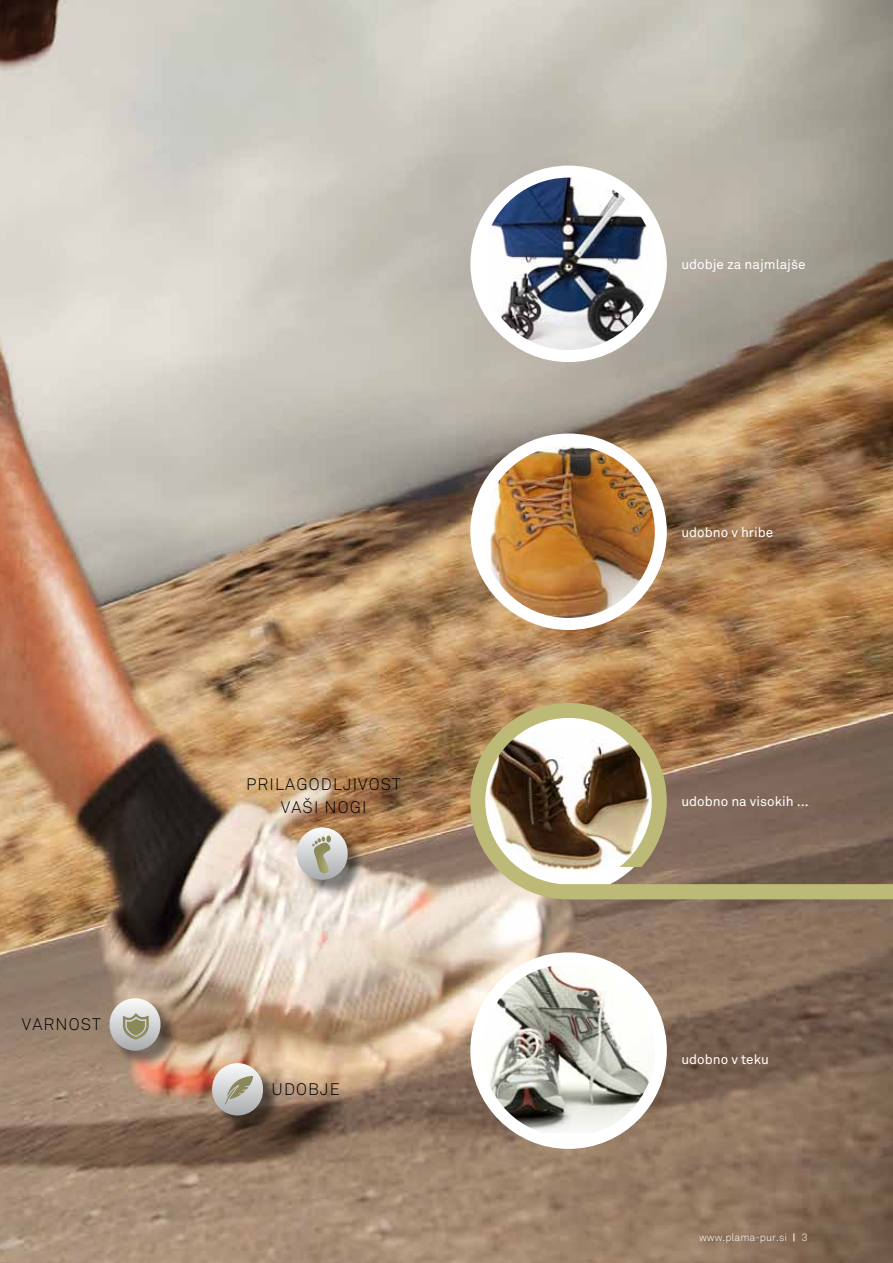
<style>
.page{position:relative;width:893px;height:1263px;background:#fff}
.page>*{position:absolute;margin:0;border:0;box-sizing:border-box;transform-origin:0 0}
.t1{font:300 16.5px/22.5px "Akkurat CE";letter-spacing:.07em;color:#000}
.t2{font:13.5px "Akkurat CE";color:#fff}
.t3{font:300 10.5px "Akkurat CE";color:#fff}
</style>
<div class="page">
<img style="left:0;top:0;width:893px;height:1263px">
<img style="left:476px;top:439px;width:185px;height:185px;border-radius:92px">
<div style="left:470px;top:433px;width:197px;height:197px;border:12px solid #fff;border-radius:50%"></div>
<img style="left:476px;top:958px;width:185px;height:175px">
<div style="left:470px;top:952px;width:197px;height:197px;border:12px solid #fff;border-radius:50%"></div>
<img style="left:486px;top:172px;width:175px;height:183px">
<div style="left:470px;top:166px;width:197px;height:196px;border:12px solid #fff;border-radius:50%"></div>
<svg style="left:470px;top:703px;width:423px;height:196px;background:#968268"></svg>
<div style="left:112px;top:1001px;width:67px;height:68px;background:#000;opacity:.5"></div>
<svg style="left:110px;top:998px;width:50px;height:53px;background:#c3beb9"></svg>
<div style="left:121px;top:1013px;width:28px;height:28px;background:#000;opacity:.27"></div>
<div style="left:214px;top:1066px;width:67px;height:68px;background:#000;opacity:.5"></div>
<svg style="left:212px;top:1063px;width:51px;height:52px;background:#c3b8b0"></svg>
<div style="left:223px;top:1075px;width:31px;height:32px;background:#000;opacity:.27"></div>
<div style="left:299px;top:830px;width:67px;height:68px;background:#000;opacity:.5"></div>
<svg style="left:297px;top:827px;width:51px;height:53px;background:#c6beb7"></svg>
<div style="left:310px;top:835px;width:21px;height:40px;background:#000;opacity:.27"></div>
<p class="t1" style="left:22px;top:1014px;width:81px">VARNOST</p>
<p class="t1" style="left:246px;top:773px;width:74px">PRILAGODLJ</p>
<p class="t1" style="left:281px;top:773px;width:122px;text-indent:72px">IVOST<br>VAŠI NOGI</p>
<p class="t1" style="left:271px;top:1078px;width:70px">UDOBJE</p>
<p class="t2" style="left:681px;top:256px;width:126px">udobje za najmlajše</p>
<p class="t2" style="left:681px;top:525px;width:93px">udobno v hribe</p>
<p class="t2" style="left:681px;top:793px;width:129px">udobno na visokih ...</p>
<p class="t2" style="left:681px;top:1052px;width:89px">udobno v teku</p>
<p class="t3" style="left:699px;top:1231px;width:89px">WWW.PLAMA-PUR.SI</p>
<p class="t3" style="left:802px;top:1231px;width:7px">3</p>
</div>
